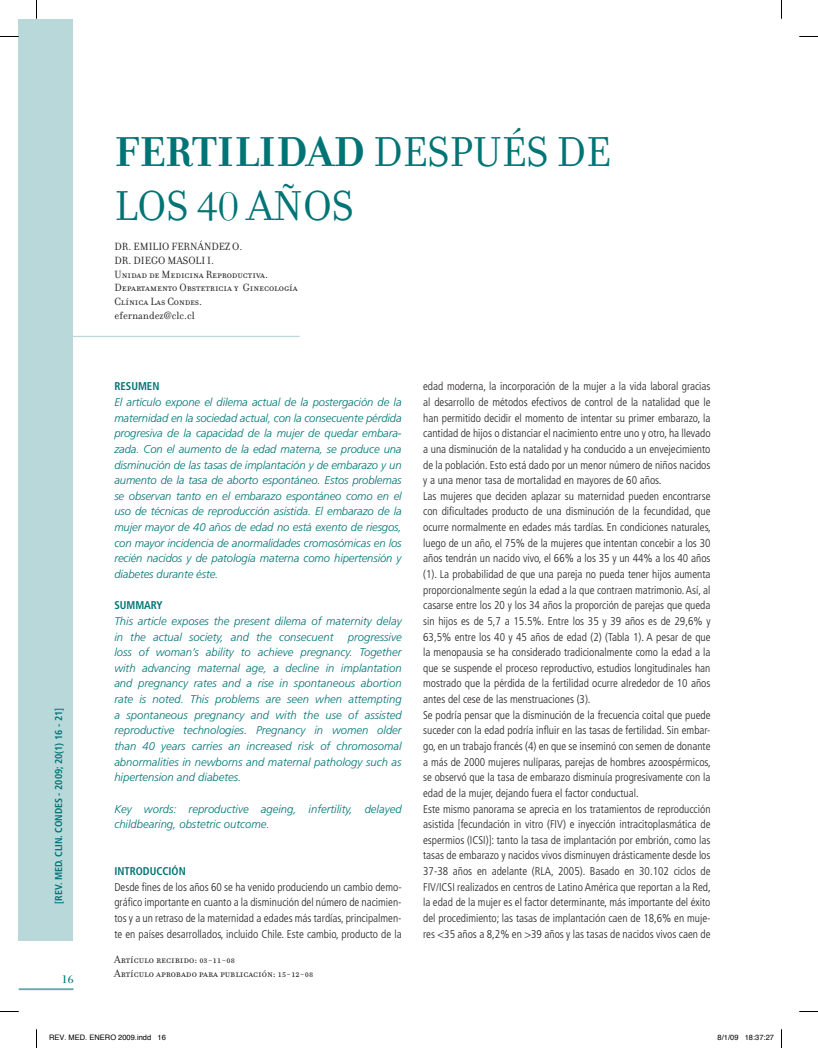
<style>
.page{position:relative;width:818px;height:1048px;background:#fff}
.page>*{position:absolute;margin:0;border:0;box-sizing:border-box;transform-origin:0 0}
.t1{font:45px/54px "Filosofia";color:#007475}
.t2{font:16.25px "Filosofia Grand Caps";color:#007475;scale:1.1 1}
.t3{font:300 condensed 11.25px/15.6px "Frutiger";color:#231f20;text-align:justify}
.t4{font:italic 300 11.25px/15.6px "Frutiger";color:#007475;text-align:justify}
.t5{font:11.25px/13.8px "Filosofia Small Caps";color:#231f20}
.t6{font:700 condensed 11.25px "Frutiger";color:#007475}
.t7{font:11.25px "Filosofia";color:#231f20}
.t8{font:700 condensed 10px "Frutiger";color:#007475}
.t9{font:7.5px "Helvetica";color:#000}
.s1{font-weight:700}
.s2{font-family:"Garamond"}
.s3{font-family:"Filosofia"}
</style>
<div class="page">
<hr style="left:19px;top:988px;width:55px;height:2px;background:#63abaf">
<div style="left:19px;top:19px;width:54px;height:921px;background:#b9d8da"></div>
<hr style="left:57px;top:336px;width:242px;height:1px;background:#b9d8da">
<svg style="left:0;top:36px;width:19px;height:1px"></svg>
<svg style="left:799px;top:36px;width:18px;height:1px"></svg>
<svg style="left:0;top:1011px;width:19px;height:1px"></svg>
<svg style="left:799px;top:1011px;width:18px;height:1px"></svg>
<svg style="left:36px;top:0;width:1px;height:19px"></svg>
<svg style="left:36px;top:1029px;width:1px;height:18px"></svg>
<h1 class="t1" style="left:114px;top:125px;width:497px"><span class="s1">FERTILIDAD</span> DESPUÉS DE<br>LOS <span class="s2">40</span> AÑOS</h1>
<p class="t8" style="left:53px;top:903px;width:197px;rotate:-90deg">[REV. MED. CLIN. CONDES - 2009; 20(1) 16 - 21]</p>
<h2 class="t2" style="left:61px;top:969px;width:13px">16</h2>
<p class="t5" style="left:114px;top:240px;width:185px">DR. EMILIO FERN<span class="s3">Á</span>NDEZ O.<br>DR. DIEGO MASOLI I.<br>Unidad de Medicina Reproductiva.<br>Departamento Obstetricia y Ginecología<br>Clínica Las Condes.</p>
<p class="t7" style="left:114px;top:309px;width:82px">efernandez@clc.cl</p>
<p class="t6" style="left:114px;top:380px;width:47px">RESUMEN</p>
<p class="t4" style="left:114px;top:394px;width:288px">El artículo expone el dilema actual de la postergación de la maternidad en la sociedad actual, con la consecuente pérdida progresiva de la capacidad de la mujer de quedar embara&shy;zada. Con el aumento de la edad materna, se produce una disminución de las tasas de implantación y de embarazo y un aumento de la tasa de aborto espontáneo. Estos problemas se observan tanto en el embarazo espontáneo como en el uso de técnicas de reproducción asistida. El embarazo de la mujer mayor de 40 años de edad no está exento de riesgos, con mayor incidencia de anormalidades cromosómicas en los recién nacidos y de patología materna como hipertensión y diabetes durante éste.</p>
<p class="t6" style="left:114px;top:598px;width:50px">SUMMARY</p>
<p class="t4" style="left:114px;top:613px;width:288px">This article exposes the present dilema of maternity delay in the actual society, and the consecuent</p>
<p class="t4" style="left:114px;top:629px;width:288px;text-indent:233px">progressive loss of woman’s ability to achieve pregnancy. Together with advancing maternal age, a decline in implantation and pregnancy rates and a rise in spontaneous abortion rate is noted. This problems are seen when attempting a spontaneous pregnancy and with the use of assisted reproductive technologies. Pregnancy in women older than 40 years carries an increased risk of chromosomal abnormalities in newborns and maternal pathology such as hipertension and diabetes.</p>
<p class="t4" style="left:114px;top:800px;width:288px">Key words: reproductive ageing, infertility, delayed childbearing, obstetric outcome.</p>
<p class="t6" style="left:114px;top:864px;width:73px">INTRODUCCIÓN</p>
<p class="t3" style="left:114px;top:879px;width:288px">Desde fines de los años 60 se ha venido produciendo un cambio demo&shy;gráfico importante en cuanto a la disminución del número de nacimien&shy;tos y a un retraso de la maternidad a edades más tardías, principalmen&shy;te en países desarrollados, incluido Chile. Este cambio, producto de la</p>
<p class="t5" style="left:114px;top:952px;width:200px">Artículo recibido: 03-11-08<br>Artículo aprobado para publicación: 15-12-08</p>
<p class="t3" style="left:423px;top:379px;width:289px;text-align:left">edad moderna, la incorporación de la mujer a la vida laboral gracias al desarrollo de métodos efectivos de control de la natalidad que le han permitido decidir el momento de intentar su primer embarazo, la cantidad de hijos o distanciar el nacimiento entre uno y otro, ha llevado a una disminución de la natalidad y ha conducido a un envejecimiento de la población. Esto está dado por un menor número de niños nacidos y a una menor tasa de mortalidad en mayores de 60 años.<br>Las mujeres que deciden aplazar su maternidad pueden encontrarse con dificultades producto de una disminución de la fecundidad, que ocurre normalmente en edades más tardías. En condiciones naturales, luego de un año, el 75% de la mujeres que intentan concebir a los 30 años tendrán un nacido vivo, el 66% a los 35 y un 44% a los 40 años (1). La probabilidad de que una pareja no pueda tener hijos aumenta proporcionalmente según la edad a la que contraen matrimonio. Así, al casarse entre los 20 y los 34 años la proporción de parejas que queda sin hijos es de 5,7 a 15.5%. Entre los 35 y 39 años es de 29,6% y 63,5% entre los 40 y 45 años de edad (2) (Tabla 1). A pesar de que la menopausia se ha considerado tradicionalmente como la edad a la que se suspende el proceso reproductivo, estudios longitudinales han mostrado que la pérdida de la fertilidad ocurre alrededor de 10 años antes del cese de las menstruaciones (3).<br>Se podría pensar que la disminución de la frecuencia coital que puede suceder con la edad podría influir en las tasas de fertilidad. Sin embar&shy;go, en un trabajo francés (4) en que se inseminó con semen de donante a más de 2000 mujeres nulíparas, parejas de hombres azoospérmicos, se observó que la tasa de embarazo disminuía progresivamente con la edad de la mujer, dejando fuera el factor conductual.<br>Este mismo panorama se aprecia en los tratamientos de reproducción asistida [fecundación in vitro (FIV) e inyección intracitoplasmática de espermios (ICSI)]: tanto la tasa de implantación por embrión, como las tasas de embarazo y nacidos vivos disminuyen drásticamente desde los 37-38 años en adelante (RLA, 2005). Basado en 30.102 ciclos de FIV/ICSI realizados en centros de Latino América que reportan a la Red, la edad de la mujer es el factor determinante, más importante del éxito del procedimiento; las tasas de implantación caen de 18,6% en muje&shy;res &lt;35 años a 8,2% en &gt;39 años y las tasas de nacidos vivos caen de</p>
<p class="t9" style="left:49px;top:1031px;width:118px">REV. MED. ENERO 2009.indd 16</p>
<p class="t9" style="left:717px;top:1031px;width:58px">8/1/09 18:37:27</p>
</div>
